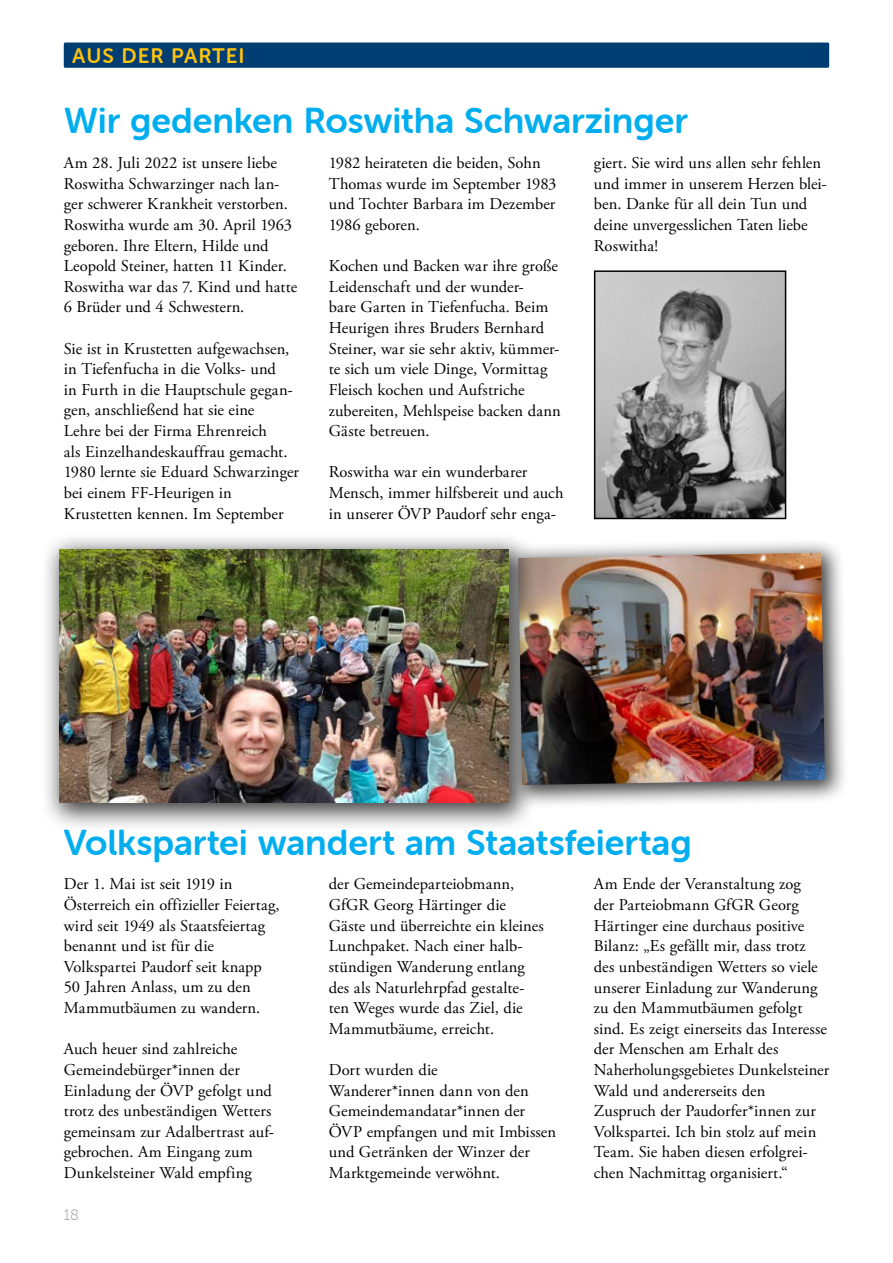
<style>
.page{position:relative;width:893px;height:1263px;background:#fff}
.page>*{position:absolute;margin:0;border:0;box-sizing:border-box;transform-origin:0 0}
.t1{font:36px "Museo Sans Rounded 700";letter-spacing:-.005em;color:#00aeef}
.t2{font:21px "Museo Sans Rounded 700";letter-spacing:.05em;color:#ffc20e}
.t3{font:16.5px/20.5px "Adobe Garamond Pro";letter-spacing:.005em;color:#000}
.t4{font:15px "Museo Sans Rounded 100";color:#939598}
</style>
<div class="page">
<div style="left:64px;top:43px;width:765px;height:25px;background:#003d73"></div>
<div style="left:503px;top:537px;width:346px;height:272px;background:#000;opacity:.75"></div>
<img style="left:537px;top:553px;width:288px;height:232px">
<div style="left:41px;top:531px;width:496px;height:301px;background:#000;opacity:.75"></div>
<img style="left:60px;top:550px;width:448px;height:253px">
<img style="left:597px;top:273px;width:186px;height:243px">
<div style="left:594px;top:270px;width:192px;height:249px;border:2px solid #000"></div>
<p class="t2" style="left:72px;top:44px;width:174px">AUS DER PARTEI</p>
<h1 class="t1" style="left:64px;top:101px;width:626px">Wir gedenken Roswitha Schwarzinger</h1>
<p class="t3" style="left:64px;top:153px;width:235px">Am 28. Juli 2022 ist unsere liebe<br>Roswitha Schwarzinger nach lan&shy;ger schwerer Krankheit verstorben.<br>Roswitha wurde am 30. April 1963 geboren. Ihre Eltern, Hilde und<br>Leopold Steiner, hatten 11 Kinder.<br>Roswitha war das 7. Kind und hatte<br>6 Brüder und 4 Schwestern.</p>
<p class="t3" style="left:64px;top:339px;width:237px">Sie ist in Krustetten aufgewachsen, in Tiefenfucha in die Volks- und<br>in Furth in die Hauptschule gegan&shy;gen, anschließend hat sie eine<br>Lehre bei der Firma Ehrenreich<br>als Einzelhandeskauffrau gemacht.<br>1980 lernte sie Eduard Schwarzinger bei einem FF-Heurigen in<br>Krustetten kennen. Im September</p>
<p class="t3" style="left:329px;top:153px;width:229px">1982 heirateten die beiden, Sohn<br>Thomas wurde im September 1983 und Tochter Barbara im Dezember<br>1986 geboren.</p>
<p class="t3" style="left:329px;top:256px;width:234px">Kochen und Backen war ihre große<br>Leidenschaft und der wunder-<br>bare Garten in Tiefenfucha. Beim<br>Heurigen ihres Bruders Bernhard<br>Steiner, war sie sehr aktiv, kümmer&shy;te sich um viele Dinge, Vormittag<br>Fleisch kochen und Aufstriche zubereiten, Mehlspeise backen dann<br>Gäste betreuen.</p>
<p class="t3" style="left:329px;top:462px;width:236px">Roswitha war ein wunderbarer<br>Mensch, immer hilfsbereit und auch in unserer ÖVP Paudorf sehr enga-</p>
<p class="t3" style="left:594px;top:153px;width:234px">giert. Sie wird uns allen sehr fehlen und immer in unserem Herzen blei&shy;ben. Danke für all dein Tun und deine unvergesslichen Taten liebe<br>Roswitha!</p>
<h1 class="t1" style="left:64px;top:822px;width:629px">Volkspartei wandert am Staatsfeiertag</h1>
<p class="t3" style="left:64px;top:874px;width:217px">Der 1. Mai ist seit 1919 in<br>Österreich ein offizieller Feiertag, wird seit 1949 als Staatsfeiertag benannt und ist für die<br>Volkspartei Paudorf seit knapp<br>50 Jahren Anlass, um zu den<br>Mammutbäumen zu wandern.</p>
<p class="t3" style="left:64px;top:1039px;width:212px">Auch heuer sind zahlreiche<br>Gemeindebürger*innen der<br>Einladung der ÖVP gefolgt und trotz des unbeständigen Wetters gemeinsam zur Adalbertrast auf&shy;gebrochen. Am Eingang zum<br>Dunkelsteiner Wald empfing</p>
<p class="t3" style="left:329px;top:874px;width:217px">der Gemeindeparteiobmann,<br>GfGR Georg Härtinger die<br>Gäste und überreichte ein kleines<br>Lunchpaket. Nach einer halb&shy;stündigen Wanderung entlang des als Naturlehrpfad gestalte&shy;ten Weges wurde das Ziel, die<br>Mammutbäume, erreicht.</p>
<p class="t3" style="left:329px;top:1060px;width:229px">Dort wurden die<br>Wanderer*innen dann von den<br>Gemeindemandatar*innen der<br>ÖVP empfangen und mit Imbissen und Getränken der Winzer der<br>Marktgemeinde verwöhnt.</p>
<p class="t3" style="left:594px;top:874px;width:237px">Am Ende der Veranstaltung zog<br>der Parteiobmann GfGR Georg<br>Härtinger eine durchaus positive<br>Bilanz: „Es gefällt mir, dass trotz des unbeständigen Wetters so viele unserer Einladung zur Wanderung zu den Mammutbäumen gefolgt sind. Es zeigt einerseits das Interesse der Menschen am Erhalt des<br>Naherholungsgebietes Dunkelsteiner<br>Wald und andererseits den<br>Zuspruch der Paudorfer*innen zur<br>Volkspartei. Ich bin stolz auf mein<br>Team. Sie haben diesen erfolgrei&shy;chen Nachmittag organisiert.“</p>
<p class="t4" style="left:64px;top:1207px;width:17px">18</p>
</div>
